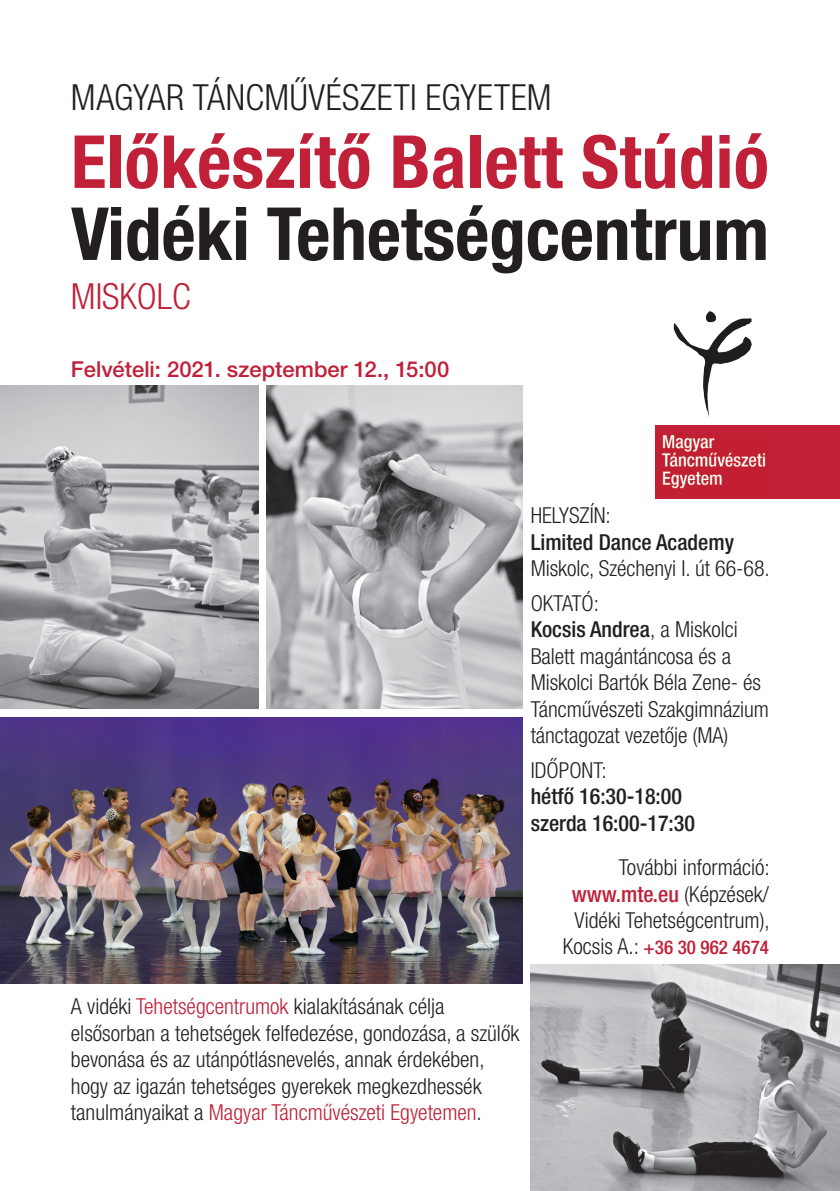
<style>
.page{position:relative;width:840px;height:1191px;background:#fff}
.page>*{position:absolute;margin:0;border:0;box-sizing:border-box;transform-origin:0 0}
.t1{font:700 condensed 73.4px "Helvetica Neue LT Pro";letter-spacing:.005em;color:#c02038}
.t2{font:700 condensed 73.4px "Helvetica Neue LT Pro";color:#231f20}
.t3{font:300 condensed 36px "Helvetica Neue LT Pro";letter-spacing:.01em;color:#231f20}
.t4{font:300 condensed 36px "Helvetica Neue LT Pro";color:#c02038}
.t5{font:300 condensed 22px/26.4px "Helvetica Neue LT Pro";color:#231f20}
.t6{font:500 condensed 22px "Helvetica Neue LT Pro";color:#231f20}
.t7{font:500 22px "Helvetica Neue LT Pro";color:#c02038}
.t8{font:500 condensed 19px "Helvetica Neue LT Pro";color:#c02038}
.s1{font-weight:500}
.s2{font-weight:500;color:#c02038}
.s3{font-weight:300;font-size:22px;color:#231f20}
.s4{color:#c02038}
</style>
<div class="page">
<div style="left:655px;top:425px;width:184px;height:74px;background:#c02038"></div>
<img style="left:661px;top:312px;width:105px;height:177px">
<img style="left:530px;top:964px;width:309px;height:227px">
<img style="left:0;top:717px;width:522px;height:267px">
<img style="left:266px;top:386px;width:256px;height:323px">
<img style="left:0;top:386px;width:258px;height:323px">
<div style="left:655px;top:425px;width:184px;height:9px;background:#c02038"></div>
<p class="t3" style="left:71px;top:77px;width:482px">MAGYAR TÁNCMŰVÉSZETI EGYETEM</p>
<p class="t1" style="left:71px;top:117px;width:699px">Előkészítő Balett Stúdió</p>
<p class="t2" style="left:71px;top:189px;width:699px">Vidéki Tehetségcentrum</p>
<p class="t4" style="left:71px;top:276px;width:121px">MISKOLC</p>
<p class="t7" style="left:71px;top:356px;width:380px">Felvételi: 2021. szeptember 12., 15:00</p>
<p class="t5" style="left:530px;top:502px;width:82px">HELYSZÍN:</p>
<p class="t6" style="left:530px;top:529px;width:205px">Limited Dance Academy</p>
<p class="t5" style="left:530px;top:555px;width:240px">Miskolc, Széchenyi I. út 66-68.</p>
<p class="t5" style="left:530px;top:590px;width:70px">OKTATÓ:</p>
<p class="t5" style="left:530px;top:616px;width:240px"><span class="s1">Kocsis Andrea</span>, a Miskolci<br>Balett magántáncosa és a<br>Miskolci Bartók Béla Zene- és<br>Táncművészeti Szakgimnázium tánctagozat vezetője (MA)</p>
<p class="t5" style="left:530px;top:757px;width:78px">IDŐPONT:</p>
<p class="t6" style="left:530px;top:783px;width:153px">hétfő 16:30-18:00</p>
<p class="t6" style="left:530px;top:810px;width:166px">szerda 16:00-17:30</p>
<p class="t5" style="left:618px;top:854px;width:152px">További információ:</p>
<p class="t5" style="left:571px;top:880px;width:199px"><span class="s2">www.mte.eu</span> (Képzések/<br>Vidéki Tehetségcentrum),</p>
<p class="t8" style="left:562px;top:936px;width:207px"><span class="s3">Kocsis A.:</span> +36 30 962 4674</p>
<p class="t5" style="left:71px;top:993px;width:449px">A vidéki <span class="s4">Tehetségcentrumok</span> kialakításának célja elsősorban a tehetségek felfedezése, gondozása, a szülők bevonása és az utánpótlásnevelés, annak érdekében, hogy az igazán tehetséges gyerekek megkezdhessék tanulmányaikat a <span class="s4">Magyar Táncművészeti Egyetemen</span>.</p>
</div>
